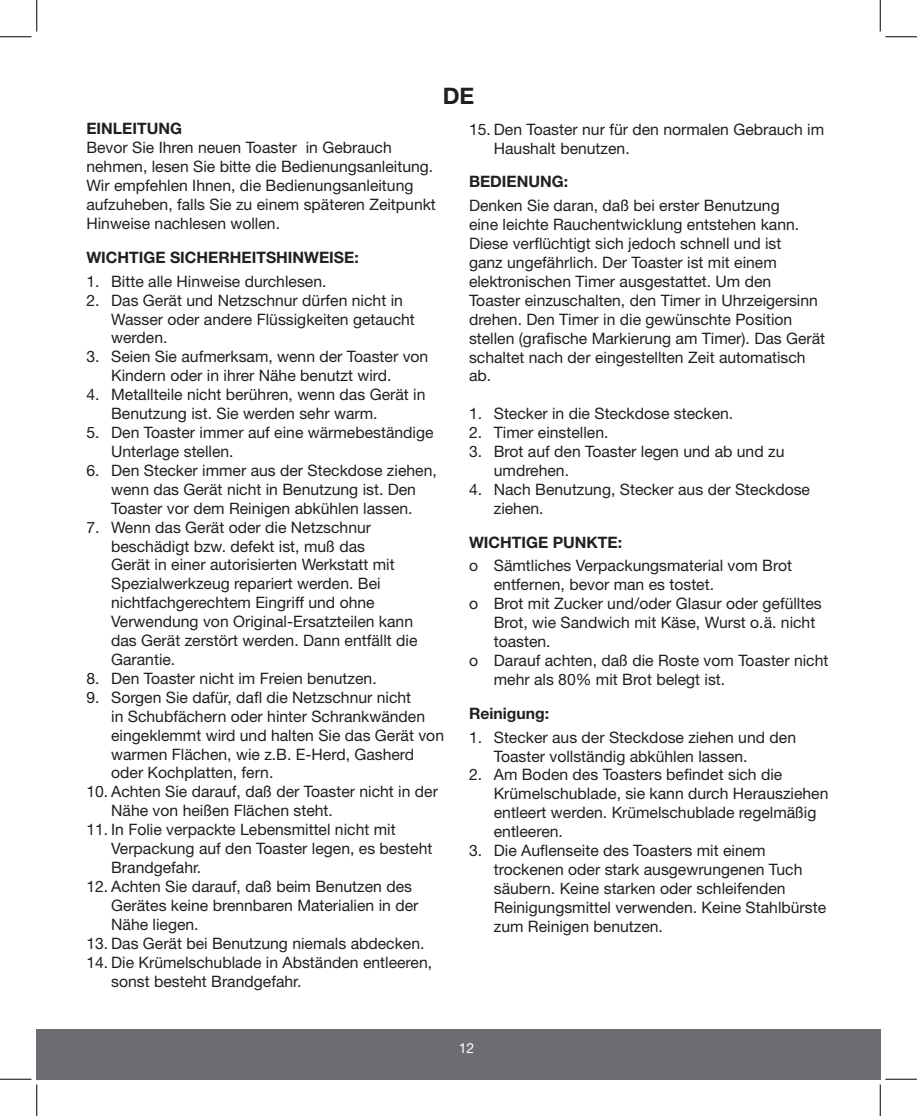
<style>
.page{position:relative;width:917px;height:1116px;background:#fff}
.page>*{position:absolute;margin:0;border:0;box-sizing:border-box;transform-origin:0 0}
.t1{font:700 22.75px "Helvetica Neue";color:#231f20}
.t2{font:15.75px/18.9px "Helvetica Neue";color:#231f20}
.t3{font:700 15.75px "Helvetica Neue";color:#231f20}
.t4{font:14px "Helvetica Neue";color:#fff}
</style>
<div class="page">
<div style="left:37px;top:1029px;width:843px;height:49px;background:#6c6d70"></div>
<hr style="left:880px;top:1029px;width:1px;height:49px;background:#6c6d70">
<hr style="left:0;top:36px;width:32px;height:1px;background:#000">
<hr style="left:885px;top:36px;width:32px;height:1px;background:#000">
<hr style="left:0;top:1078px;width:32px;height:1px;background:#000">
<hr style="left:885px;top:1078px;width:32px;height:1px;background:#000">
<hr style="left:36px;top:0;width:1px;height:32px;background:#000">
<hr style="left:36px;top:1084px;width:1px;height:31px;background:#000">
<hr style="left:880px;top:0;width:1px;height:32px;background:#000">
<hr style="left:880px;top:1084px;width:1px;height:31px;background:#000">
<h1 class="t1" style="left:443px;top:82px;width:33px">DE</h1>
<p class="t3" style="left:86px;top:119px;width:97px">EINLEITUNG</p>
<p class="t2" style="left:86px;top:138px;width:351px">Bevor Sie Ihren neuen Toaster in Gebrauch nehmen, lesen Sie bitte die Bedienungsanleitung.<br>Wir empfehlen Ihnen, die Bedienungsanleitung aufzuheben, falls Sie zu einem späteren Zeitpunkt Hinweise nachlesen wollen.</p>
<p class="t3" style="left:86px;top:247px;width:274px">WICHTIGE SICHERHEITSHINWEISE:</p>
<p class="t2" style="left:86px;top:271px;width:242px">1. Bitte alle Hinweise durchlesen.</p>
<p class="t2" style="left:111px;top:290px;width:305px;text-indent:-25px">2. Das Gerät und Netzschnur dürfen nicht in<br>Wasser oder andere Flüssigkeiten getaucht werden.</p>
<p class="t2" style="left:111px;top:347px;width:319px;text-indent:-25px">3. Seien Sie aufmerksam, wenn der Toaster von<br>Kindern oder in ihrer Nähe benutzt wird.</p>
<p class="t2" style="left:111px;top:385px;width:316px;text-indent:-25px">4. Metallteile nicht berühren, wenn das Gerät in<br>Benutzung ist. Sie werden sehr warm.</p>
<p class="t2" style="left:111px;top:422px;width:324px;text-indent:-25px">5. Den Toaster immer auf eine wärmebeständige<br>Unterlage stellen.</p>
<p class="t2" style="left:86px;top:460px;width:352px;text-align:center">6. Den Stecker immer aus der Steckdose ziehen, wenn das Gerät nicht in Benutzung ist. Den<br>Toaster vor dem Reinigen abkühlen lassen.</p>
<p class="t2" style="left:111px;top:517px;width:308px;text-indent:-25px">7. Wenn das Gerät oder die Netzschnur beschädigt bzw. defekt ist, muß das<br>Gerät in einer autorisierten Werkstatt mit Spezialwerkzeug repariert werden. Bei nichtfachgerechtem Eingriff und ohne Verwendung von Original-Ersatzteilen kann das Gerät zerstört werden. Dann entfällt die Garantie.</p>
<p class="t2" style="left:86px;top:668px;width:292px">8. Den Toaster nicht im Freien benutzen.</p>
<p class="t2" style="left:111px;top:687px;width:334px;text-indent:-25px">9. Sorgen Sie dafür, dafl die Netzschnur nicht<br>in Schubfächern oder hinter Schrankwänden eingeklemmt wird und halten Sie das Gerät von warmen Flächen, wie z.B. E-Herd, Gasherd oder Kochplatten, fern.</p>
<p class="t2" style="left:111px;top:782px;width:328px;text-indent:-25px">10. Achten Sie darauf, daß der Toaster nicht in der<br>Nähe von heißen Flächen steht.</p>
<p class="t2" style="left:111px;top:819px;width:323px;text-indent:-25px">11. In Folie verpackte Lebensmittel nicht mit<br>Verpackung auf den Toaster legen, es besteht<br>Brandgefahr.</p>
<p class="t2" style="left:111px;top:876px;width:309px;text-indent:-25px">12. Achten Sie darauf, daß beim Benutzen des<br>Gerätes keine brennbaren Materialien in der<br>Nähe liegen.</p>
<p class="t2" style="left:86px;top:933px;width:340px">13. Das Gerät bei Benutzung niemals abdecken.</p>
<p class="t2" style="left:111px;top:952px;width:322px;text-indent:-25px">14. Die Krümelschublade in Abständen entleeren, sonst besteht Brandgefahr.</p>
<p class="t2" style="left:494px;top:119px;width:332px;text-indent:-25px">15. Den Toaster nur für den normalen Gebrauch im<br>Haushalt benutzen.</p>
<p class="t3" style="left:469px;top:172px;width:101px">BEDIENUNG:</p>
<p class="t2" style="left:469px;top:196px;width:358px">Denken Sie daran, daß bei erster Benutzung<br>eine leichte Rauchentwicklung entstehen kann.<br>Diese verflüchtigt sich jedoch schnell und ist<br>ganz ungefährlich. Der Toaster ist mit einem elektronischen Timer ausgestattet. Um den Toaster einzuschalten, den Timer in Uhrzeigersinn drehen. Den Timer in die gewünschte Position stellen (grafische Markierung am Timer). Das Gerät schaltet nach der eingestellten Zeit automatisch ab.</p>
<p class="t2" style="left:469px;top:404px;width:266px">1. Stecker in die Steckdose stecken.</p>
<p class="t2" style="left:469px;top:423px;width:141px">2. Timer einstellen.</p>
<p class="t2" style="left:494px;top:441px;width:292px;text-indent:-25px">3. Brot auf den Toaster legen und ab und zu umdrehen.</p>
<p class="t2" style="left:494px;top:479px;width:318px;text-indent:-25px">4. Nach Benutzung, Stecker aus der Steckdose ziehen.</p>
<p class="t3" style="left:469px;top:532px;width:155px">WICHTIGE PUNKTE:</p>
<p class="t2" style="left:469px;top:556px;width:324px">o Sämtliches Verpackungsmaterial vom Brot</p>
<p class="t2" style="left:494px;top:575px;width:222px">entfernen, bevor man es tostet.</p>
<p class="t2" style="left:469px;top:594px;width:354px">o Brot mit Zucker und/oder Glasur oder gefülltes</p>
<p class="t2" style="left:494px;top:613px;width:323px">Brot, wie Sandwich mit Käse, Wurst o.ä. nicht</p>
<p class="t2" style="left:494px;top:631px;width:58px">toasten.</p>
<p class="t2" style="left:469px;top:650px;width:361px">o Darauf achten, daß die Roste vom Toaster nicht</p>
<p class="t2" style="left:494px;top:669px;width:233px">mehr als 80% mit Brot belegt ist.</p>
<p class="t3" style="left:469px;top:703px;width:82px">Reinigung:</p>
<p class="t2" style="left:494px;top:727px;width:304px;text-indent:-25px">1. Stecker aus der Steckdose ziehen und den<br>Toaster vollständig abkühlen lassen.</p>
<p class="t2" style="left:494px;top:765px;width:336px;text-indent:-25px">2. Am Boden des Toasters befindet sich die Krümelschublade, sie kann durch Herausziehen entleert werden. Krümelschublade regelmäßig entleeren.</p>
<p class="t2" style="left:494px;top:840px;width:334px;text-indent:-25px">3. Die Auflenseite des Toasters mit einem trockenen oder stark ausgewrungenen Tuch säubern. Keine starken oder schleifenden Reinigungsmittel verwenden. Keine Stahlbürste zum Reinigen benutzen.</p>
<p class="t4" style="left:459px;top:1039px;width:17px">12</p>
</div>
